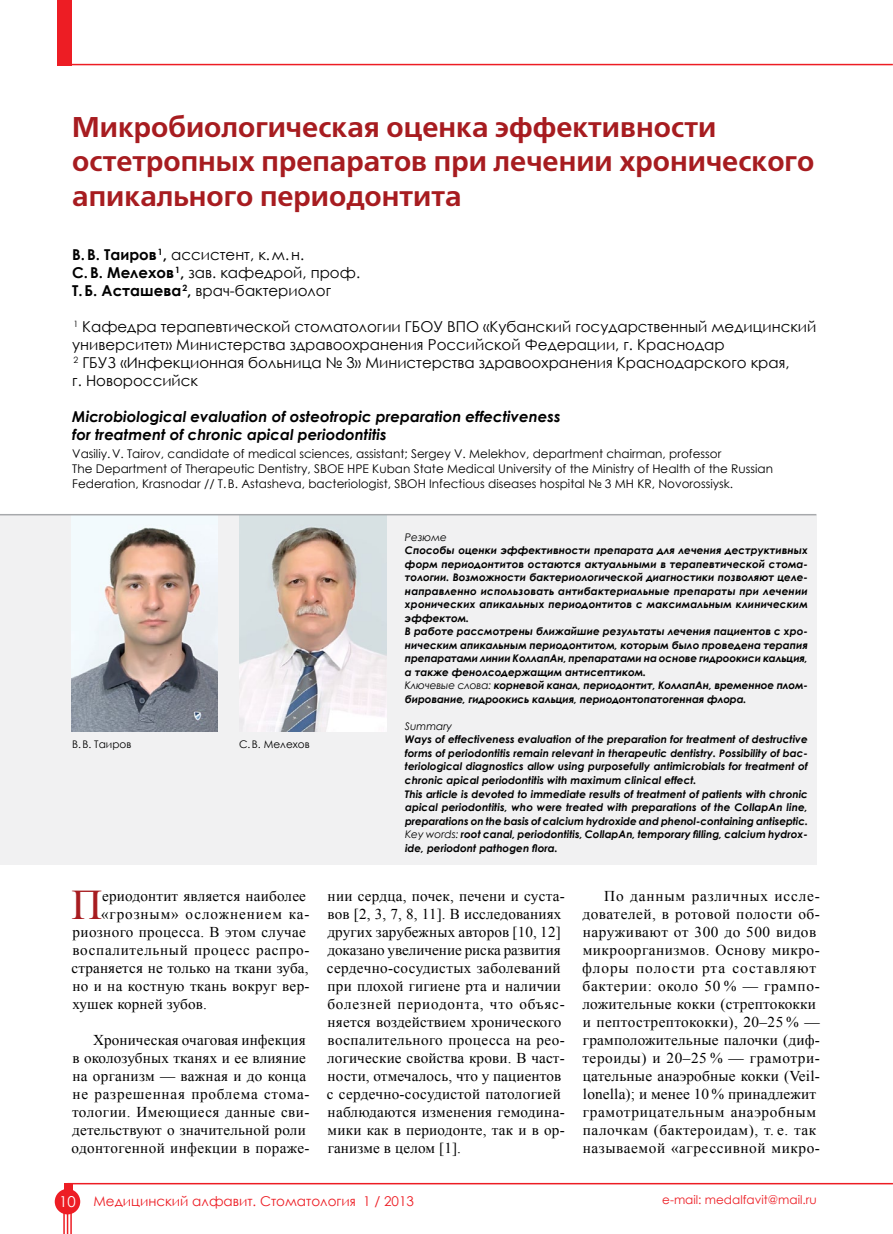
<style>
.page{position:relative;width:893px;height:1234px;background:#fff}
.page>*{position:absolute;margin:0;border:0;box-sizing:border-box;transform-origin:0 0}
.t1{font:42.15px "Times New Roman";color:#a71c20}
.t2{font:700 28.5px/34.5px "Free Set C";color:#a71c20}
.t3{font:15px/18px "Times New Roman";letter-spacing:.02em;color:#000}
.t4{font:15px/18px "Century Gothic";color:#000}
.t5{font:italic 700 15px/18px "Century Gothic";color:#000}
.t6{font:15px "Times New Roman";letter-spacing:.045em;color:#000}
.t7{font:15px "Times New Roman";letter-spacing:.06em;color:#000}
.t8{font:13.5px "Century Gothic";color:#ed1d24}
.t9{font:12px/15px "Century Gothic";color:#000}
.t10{font:12px "Century Gothic";color:#ed1d24}
.t11{font:italic 700 10.5px/13.5px "Century Gothic";color:#000}
.t12{font:10.5px "Century Gothic";color:#000}
.t13{font:italic 10.5px "Century Gothic";color:#000}
.s1{font-weight:700}
.s2{font-weight:400}
.s3{font-size:15px;color:#fff}
</style>
<div class="page">
<div style="left:0;top:515px;width:817px;height:349px;background:#f1f1f2"></div>
<hr style="left:65px;top:64px;width:828px;height:1px;background:#ed1d24">
<hr style="left:67px;top:1182px;width:826px;height:2px;background:#ed1d24">
<div style="left:57px;top:0;width:15px;height:65px;background:#ed1d24"></div>
<div style="left:55px;top:1188px;width:25px;height:26px;background:#ed1d24;border-radius:50%"></div>
<div style="left:64px;top:1182px;width:8px;height:28px;background:#ed1d24"></div>
<hr style="left:63px;top:1210px;width:2px;height:23px;background:#ed1d24">
<hr style="left:70px;top:1210px;width:2px;height:23px;background:#ed1d24">
<svg style="left:67px;top:1214px;width:1px;height:19px"></svg>
<img style="left:72px;top:515px;width:146px;height:216px">
<img style="left:239px;top:515px;width:148px;height:216px">
<hr style="left:0;top:514px;width:816px;height:1px;background:#a7a9ac">
<h2 class="t2" style="left:72px;top:110px;width:743px">Микробиологическая оценка эффективности остетропных препаратов при лечении хронического апикального периодонтита</h2>
<h3 class="t4" style="left:72px;top:245px;width:289px"><span class="s1">В. В. Таиров</span> <sup>1</sup><span class="s1">,</span> ассистент, к.м.н.<br><span class="s1">С. В. Мелехов</span> <sup>1</sup><span class="s1">,</span> зав. кафедрой, проф.<br><span class="s1">Т. Б. Асташева</span> <sup>2</sup><span class="s1">,</span> врач-бактериолог</h3>
<p class="t4" style="left:72px;top:317px;width:746px"><sup>1</sup> Кафедра терапевтической стоматологии ГБОУ ВПО «Кубанский государственный медицинский университет» Министерства здравоохранения Российской Федерации, г. Краснодар<br><sup>2</sup> ГБУЗ «Инфекционная больница № 3» Министерства здравоохранения Краснодарского края,<br>г. Новороссийск</p>
<h3 class="t5" style="left:72px;top:406px;width:490px">Microbiological evaluation of osteotropic preparation effectiveness for treatment of chronic apical periodontitis</h3>
<p class="t9" style="left:72px;top:445px;width:702px">Vasiliy.V. Tairov, candidate of medical sciences, assistant; Sergey V. Melekhov, department chairman, professor<br>The Department of Therapeutic Dentistry, SBOE HPE Kuban State Medical University of the Ministry of Health of the Russian<br>Federation, Krasnodar // T.B. Astasheva, bacteriologist, SBOH Infectious diseases hospital № 3 MH KR, Novorossiysk.</p>
<p class="t12" style="left:72px;top:736px;width:61px">В.В. Таиров</p>
<p class="t12" style="left:239px;top:736px;width:72px">С.В. Мелехов</p>
<h1 class="t1" style="left:71px;top:876px;width:32px">П</h1>
<h3 class="t3" style="left:102px;top:886px;width:205px">ериодонтит является наиболее</h3>
<h3 class="t7" style="left:101px;top:903px;width:210px">«грозным» осложнением ка-</h3>
<h3 class="t3" style="left:73px;top:922px;width:235px">риозного процесса. В этом случае</h3>
<h3 class="t6" style="left:72px;top:939px;width:239px">воспалительный процесс распро-</h3>
<h3 class="t3" style="left:72px;top:958px;width:238px">страняется не только на ткани зуба,</h3>
<h3 class="t3" style="left:72px;top:976px;width:239px">но и на костную ткань вокруг вер-</h3>
<h3 class="t3" style="left:72px;top:994px;width:136px">хушек корней зубов.</h3>
<h3 class="t3" style="left:72px;top:1030px;width:239px;text-indent:21px">Хроническая очаговая инфекция в околозубных тканях и ее влияние на организм — важная и до конца не разрешенная проблема стома&shy;тологии. Имеющиеся данные сви&shy;детельствуют о значительной роли одонтогенной инфекции в пораже-</h3>
<p class="t13" style="left:405px;top:529px;width:44px">Резюме</p>
<p class="t11" style="left:405px;top:543px;width:404px">Способы оценки эффективности препарата для лечения деструктивных форм периодонтитов остаются актуальными в терапевтической стома&shy;тологии. Возможности бактериологической диагностики позволяют целе&shy;направленно использовать антибактериальные препараты при лечении хронических апикальных периодонтитов с максимальным клиническим эффектом.<br>В работе рассмотрены ближайшие результаты лечения пациентов с хро&shy;ническим апикальным периодонтитом, которым было проведена терапия препаратами линии КоллапАн, препаратами на основе гидроокиси кальция, а также фенолсодержащим антисептиком.<br><span class="s2">Ключевые слова:</span> корневой канал, периодонтит, КоллапАн, временное плом&shy;бирование, гидроокись кальция, периодонтопатогенная флора.</p>
<p class="t13" style="left:405px;top:718px;width:49px">Summary</p>
<p class="t11" style="left:405px;top:732px;width:404px">Ways of effectiveness evaluation of the preparation for treatment of destructive forms of periodontitis remain relevant in therapeutic dentistry. Possibility of bac&shy;teriological diagnostics allow using purposefully antimicrobials for treatment of chronic apical periodontitis with maximum clinical effect.<br>This article is devoted to immediate results of treatment of patients with chronic apical periodontitis, who were treated with preparations of the CollapAn line, preparations on the basis of calcium hydroxide and phenol-containing antiseptic.<br><span class="s2">Key words:</span> root canal, periodontitis, CollapAn, temporary filling, calcium hydrox&shy;ide, periodont pathogen flora.</p>
<p class="t3" style="left:327px;top:886px;width:240px">нии сердца, почек, печени и суста&shy;вов [2, 3, 7, 8, 11]. В исследованиях других зарубежных авторов [10, 12] доказано увеличение риска развития сердечно-сосудистых заболеваний при плохой гигиене рта и наличии болезней периодонта, что объяс&shy;няется воздействием хронического воспалительного процесса на рео&shy;логические свойства крови. В част&shy;ности, отмечалось, что у пациентов с сердечно-сосудистой патологией наблюдаются изменения гемодина&shy;мики как в периодонте, так и в ор&shy;ганизме в целом [1].</p>
<p class="t3" style="left:582px;top:886px;width:239px;text-indent:22px">По данным различных иссле&shy;дователей, в ротовой полости об&shy;наруживают от 300 до 500 видов микроорганизмов. Основу микро&shy;флоры полости рта составляют бактерии: около 50 % — грампо&shy;ложительные кокки (стрептококки и пептострептококки), 20–25 % — грамположительные палочки (диф&shy;тероиды) и 20–25 % — грамотри&shy;цательные анаэробные кокки (Veil&shy;lonella); и менее 10 % принадлежит грамотрицательным анаэробным палочкам (бактероидам), т. е. так называемой «агрессивной микро-</p>
<p class="t8" style="left:59px;top:1191px;width:356px"><span class="s3">10</span> Медицинский алфавит. Стоматология 1 / 2013</p>
<p class="t10" style="left:662px;top:1190px;width:156px">e-mail: medalfavit@mail.ru</p>
</div>
